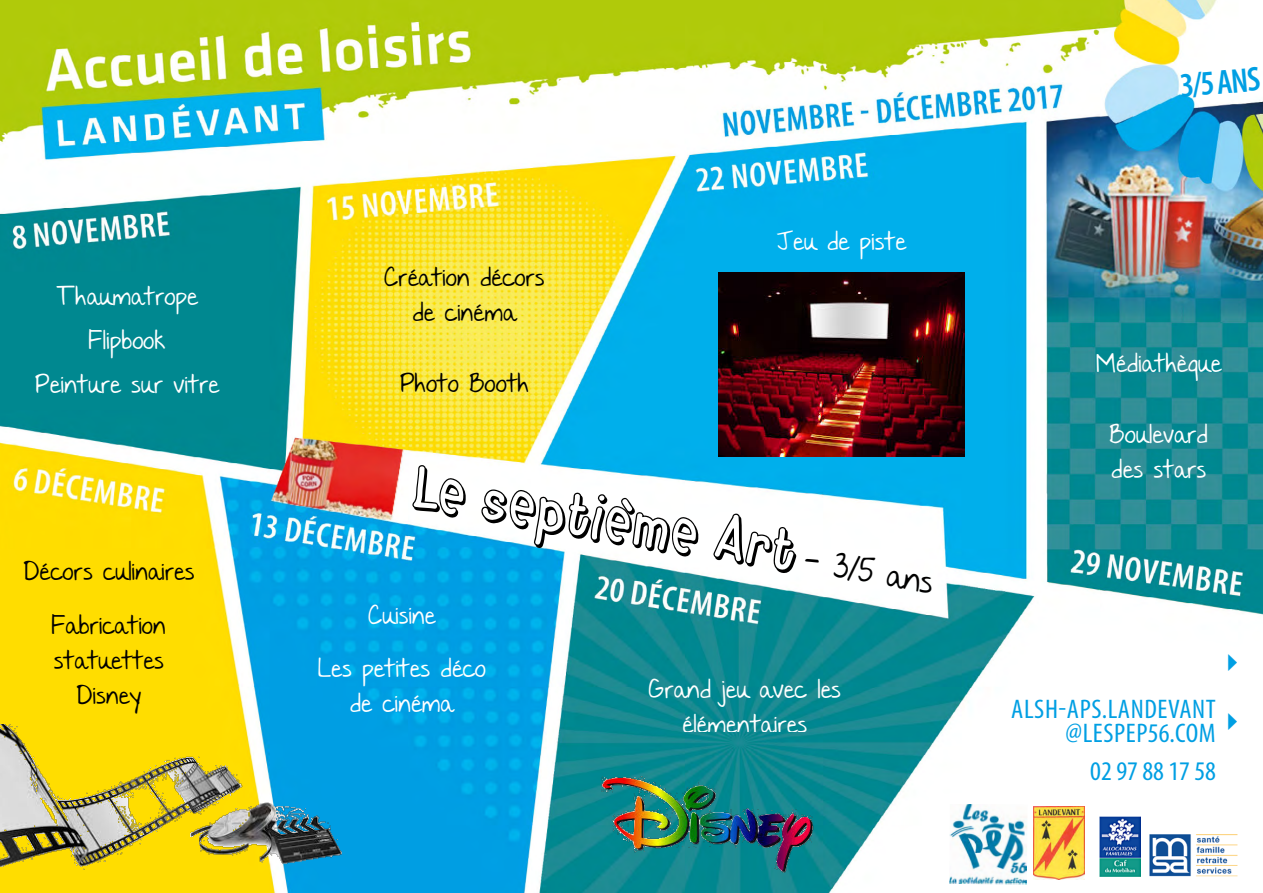
<style>
.page{position:relative;width:1263px;height:893px;background:#fff}
.page>*{position:absolute;margin:0;border:0;box-sizing:border-box;transform-origin:0 0}
.t1{font:63px "Bean Town";color:#000}
.t2{font:600 condensed 34.5px "Myriad Pro";color:#009fe3}
.t3{font:condensed 27px/24px "Myriad Pro";letter-spacing:.02em;color:#009fe3;text-align:right;scale:1.04 1}
.t4{font:21.3px/35.1px "Nothing You Could Say";color:#fff;text-align:center}
.t5{font:21.3px/35.2px "Nothing You Could Say";color:#000;text-align:center}
.s1{font-family:"Nothing You Could Say";font-size:28.5px}
</style>
<div class="page">
<img style="left:0;top:0;width:1263px;height:893px">
<img style="left:0;top:724px;width:347px;height:150px">
<img style="left:596px;top:772px;width:223px;height:102px">
<img style="left:719px;top:273px;width:245px;height:184px">
<img style="left:1099px;top:816px;width:42px;height:61px">
<img style="left:1147px;top:833px;width:92px;height:43px">
<img style="left:1033px;top:807px;width:51px;height:72px">
<img style="left:949px;top:804px;width:78px;height:80px">
<svg style="left:619px;top:497px;width:18px;height:18px"></svg>
<svg style="left:1228px;top:654px;width:9px;height:76px"></svg>
<p class="t4" style="left:35px;top:275px;width:186px;line-height:44.2px">Thaumatrope<br>Flipbook<br>Peinture sur vitre</p>
<p class="t5" style="left:384px;top:260px;width:162px">Création décors de cinéma</p>
<p class="t5" style="left:400px;top:366px;width:131px">Photo Booth</p>
<p class="t4" style="left:777px;top:224px;width:131px">Jeu de piste</p>
<h1 class="t1" style="left:420px;top:456px;width:528px;rotate:9deg">Le septieme Art <span class="s1">- 3/5 ans</span></h1>
<p class="t5" style="left:23px;top:555px;width:173px">Décors culinaires</p>
<p class="t5" style="left:52px;top:608px;width:116px">Fabrication statuettes<br>Disney</p>
<p class="t4" style="left:368px;top:598px;width:69px">Cuisine</p>
<p class="t4" style="left:317px;top:651px;width:170px">Les petites déco de cinéma</p>
<p class="t4" style="left:649px;top:672px;width:194px">Grand jeu avec les élémentaires</p>
<h2 class="t2" style="left:1178px;top:65px;width:82px;rotate:-5deg">3/5 ANS</h2>
<p class="t4" style="left:1096px;top:347px;width:127px">Médiathèque</p>
<p class="t4" style="left:1109px;top:417px;width:100px;text-align:left">Boulevard des stars</p>
<p class="t3" style="left:1011px;top:697px;width:198px">ALSH-APS.LANDEVANT @LESPEP56.COM</p>
<p class="t3" style="left:1090px;top:759px;width:122px">02 97 88 17 58</p>
</div>
